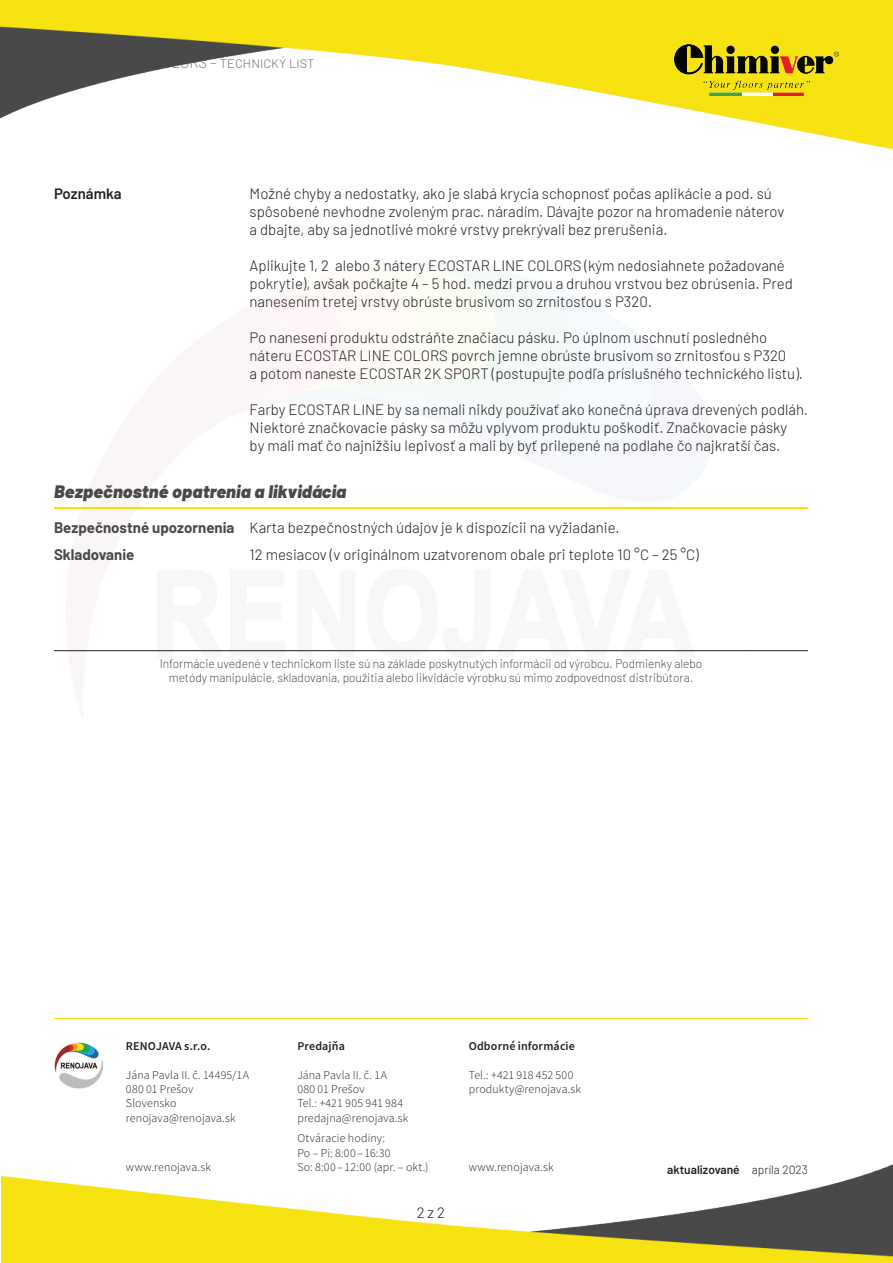
<style>
.page{position:relative;width:893px;height:1263px;background:#fff}
.page>*{position:absolute;margin:0;border:0;box-sizing:border-box;transform-origin:0 0}
.t1{font:italic 900 18px "Barlow";letter-spacing:.01em;color:#484948}
.t2{font:300 15px/18px "Barlow";color:#231f20}
.t3{font:300 15px "Barlow";color:#808285}
.t4{font:600 15px "Barlow";color:#231f20}
.t5{font:300 12px/14.4px "Source Sans Pro";letter-spacing:.01em;color:#231f20}
.t6{font:200 12px/14.4px "Barlow";color:#231f20;text-align:center}
.t7{font:600 12px "Source Sans Pro";letter-spacing:.015em;color:#231f20}
.t8{font:600 12px "Barlow";color:#231f20}
.s1{font-weight:700;color:#484948}
.s2{font-weight:700;color:#484949}
.s3{font-weight:300}
</style>
<div class="page">
<img style="left:0;top:0;width:893px;height:148px">
<img style="left:0;top:1164px;width:893px;height:99px">
<img style="left:674px;top:45px;width:165px;height:51px">
<img style="left:54px;top:1042px;width:49px;height:47px">
<hr style="left:54px;top:507px;width:754px;height:2px;background:#f8e20a">
<hr style="left:54px;top:650px;width:754px;height:1px;background:#231f20">
<hr style="left:54px;top:1018px;width:754px;height:1px;background:#f8e20a">
<p class="t3" style="left:54px;top:52px;width:262px">ECOSTAR LINE COLORS – technický list</p>
<p class="t4" style="left:54px;top:183px;width:69px">Poznámka</p>
<p class="t2" style="left:250px;top:184px;width:536px">Možné chyby a nedostatky, ako je slabá krycia schopnosť počas aplikácie a pod. sú spôsobené nevhodne zvoleným prac. náradím. Dávajte pozor na hromadenie náterov a dbajte, aby sa jednotlivé mokré vrstvy prekrývali bez prerušenia.</p>
<p class="t2" style="left:250px;top:256px;width:545px">Aplikujte 1, 2 alebo 3 nátery ECOSTAR LINE COLORS (kým nedosiahnete požadované pokrytie), avšak počkajte 4 – 5 hod. medzi prvou a druhou vrstvou bez obrúsenia. Pred nanesením tretej vrstvy obrúste brusivom so zrnitosťou s P320.</p>
<p class="t2" style="left:250px;top:328px;width:555px">Po nanesení produktu odstráňte značiacu pásku. Po úplnom uschnutí posledného náteru ECOSTAR LINE COLORS povrch jemne obrúste brusivom so zrnitosťou s P320<br>a potom naneste ECOSTAR 2K SPORT (postupujte podľa príslušného technického listu).</p>
<p class="t2" style="left:250px;top:400px;width:560px">Farby ECOSTAR LINE by sa nemali nikdy používať ako konečná úprava drevených podláh.<br>Niektoré značkovacie pásky sa môžu vplyvom produktu poškodiť. Značkovacie pásky<br>by mali mať čo najnižšiu lepivosť a mali by byť prilepené na podlahe čo najkratší čas.</p>
<p class="t1" style="left:54px;top:478px;width:294px">Bezpečnostné opatrenia a likvidácia</p>
<p class="t2" style="left:54px;top:514px;width:567px;line-height:26.5px"><span class="s1">Bezpečnostné upozornenia</span> Karta bezpečnostných údajov je k dispozícii na vyžiadanie.<br><span class="s2">Skladovanie</span></p>
<p class="t2" style="left:250px;top:544px;width:451px">12 mesiacov (v originálnom uzatvorenom obale pri teplote 10 °C – 25 °C)</p>
<p class="t6" style="left:160px;top:655px;width:544px">Informácie uvedené v technickom liste sú na základe poskytnutých informácii od výrobcu. Podmienky alebo metódy manipulácie, skladovania, použitia alebo likvidácie výrobku sú mimo zodpovednosť distribútora.</p>
<p class="t7" style="left:126px;top:1038px;width:86px">RENOJAVA s.r.o.</p>
<p class="t5" style="left:126px;top:1067px;width:125px">Jána Pavla II. č. 14495/1A<br>080 01 Prešov<br>Slovensko renojava@renojava.sk</p>
<p class="t5" style="left:126px;top:1160px;width:86px">www.renojava.sk</p>
<p class="t7" style="left:297px;top:1038px;width:49px">Predajňa</p>
<p class="t5" style="left:297px;top:1067px;width:113px">Jána Pavla II. č. 1A<br>080 01 Prešov<br>Tel.: +421 905 941 984 predajna@renojava.sk</p>
<p class="t5" style="left:297px;top:1131px;width:133px">Otváracie hodiny:<br>Po – Pi: 8:00 – 16:30<br>So: 8:00 – 12:00 (apr. – okt.)</p>
<p class="t2" style="left:417px;top:1202px;width:30px">2 z 2</p>
<p class="t7" style="left:469px;top:1038px;width:108px">Odborné informácie</p>
<p class="t5" style="left:469px;top:1067px;width:114px">Tel.: +421 918 452 500 produkty@renojava.sk</p>
<p class="t5" style="left:469px;top:1160px;width:86px">www.renojava.sk</p>
<p class="t8" style="left:667px;top:1161px;width:142px">aktualizované <span class="s3">apríla 2023</span></p>
</div>
